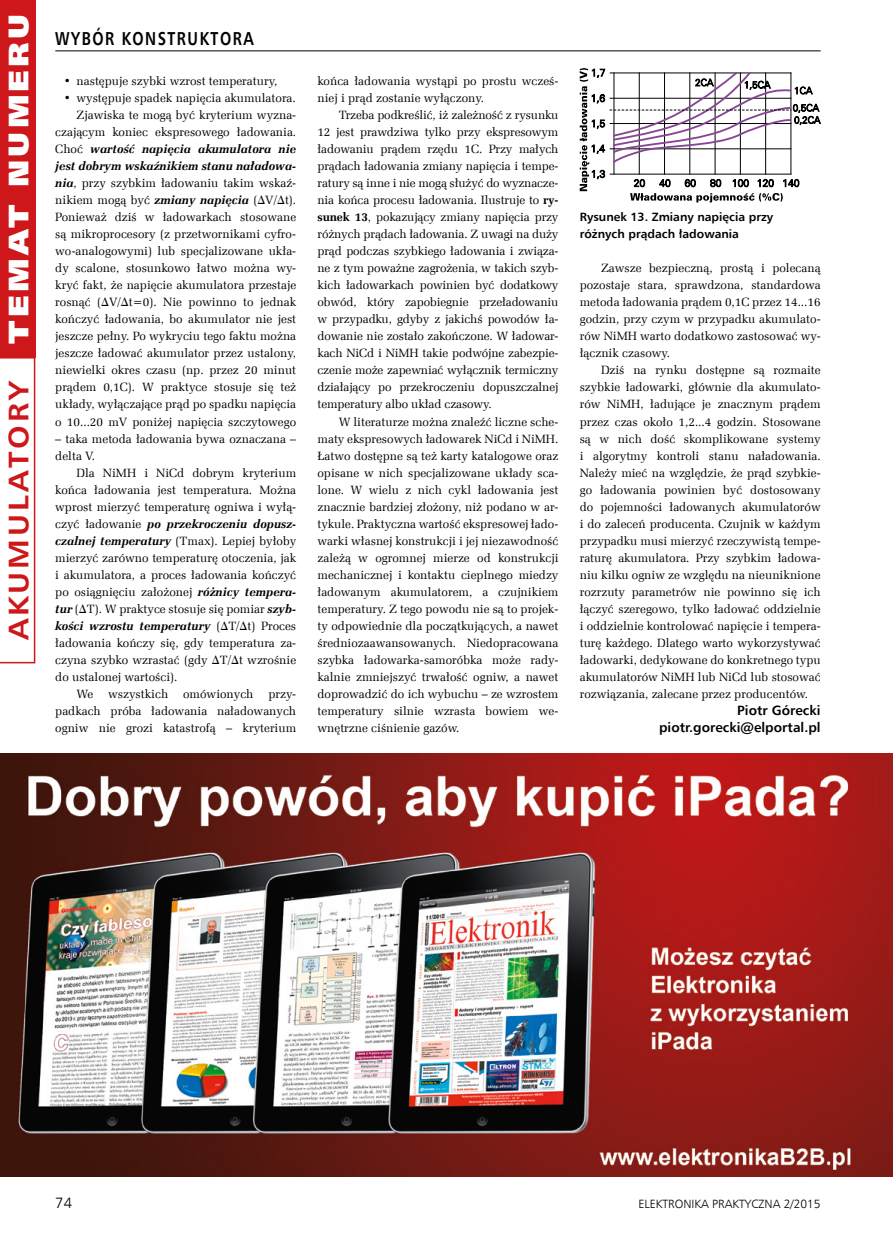
<style>
.page{position:relative;width:893px;height:1234px;background:#fff}
.page>*{position:absolute;margin:0;border:0;box-sizing:border-box;transform-origin:0 0}
._4_Podpis{font:28.5px "Humnst 777 X Blk EU";letter-spacing:.1em;color:#fff;scale:1.1 1}
._4_Podpis-2{font:700 28.5px "Humnst 777 EU";letter-spacing:.1em;color:#cd171a;scale:1.1 1}
.t1{font:700 18.75px "Humnst 777 EU";letter-spacing:.1em;color:#000;scale:.8 1}
.t2{font:15px "Humnst 777 Lt EU";color:#000}
._0_Autor{font:700 13.5px "Humnst 777 EU";color:#000}
._1_Body{font:12px/17px "Zapf Ellipt EU";color:#000;text-align:justify}
._4_Podpis-3{font:700 12px/17px "Humnst 777 EU";color:#000}
.t3{font:12px "Humnst 777 Lt EU";color:#000}
.s1{font-weight:700;font-style:italic}
.s2{font-family:"Math With Greek"}
.s3{font-weight:700}
</style>
<div class="page">
<hr style="left:55px;top:51px;width:766px;height:1px;background:#000">
<div style="left:0;top:0;width:35px;height:357px;background:#cd171a"></div>
<svg style="left:0;top:357px;width:35px;height:306px"></svg>
<svg style="left:580px;top:68px;width:241px;height:134px"></svg>
<img style="left:0;top:753px;width:893px;height:423px">
<p class="_4_Podpis" style="left:0;top:343px;width:301px;rotate:-90deg">TEMAT NUMERU</p>
<p class="_4_Podpis-2" style="left:1px;top:640px;width:238px;rotate:-90deg">AKUMULATORY</p>
<p class="t1" style="left:55px;top:27px;width:249px">WYBÓR KONSTRUKTORA</p>
<p class="_1_Body" style="left:64px;top:73px;width:215px">• następuje szybki wzrost temperatury,</p>
<p class="_1_Body" style="left:64px;top:90px;width:234px">• występuje spadek napięcia akumulatora.</p>
<p class="_1_Body" style="left:55px;top:107px;width:242px;text-indent:21px">Zjawiska te mogą być kryterium wyzna&shy;czającym koniec ekspresowego ładowania.<br>Choć <span class="s1">wartość napięcia akumulatora nie jest dobrym wskaźnikiem stanu naładowa&shy;nia</span>, przy szybkim ładowaniu takim wskaź&shy;nikiem mogą być <span class="s1">zmiany napięcia</span> (<span class="s2">D</span>V/<span class="s2">D</span>t).<br>Ponieważ dziś w ładowarkach stosowane są mikroprocesory (z przetwornikami cyfro&shy;wo-analogowymi) lub specjalizowane ukła&shy;dy scalone, stosunkowo łatwo można wy&shy;kryć fakt, że napięcie akumulatora przestaje rosnąć (<span class="s2">D</span>V/<span class="s2">D</span>t=0). Nie powinno to jednak kończyć ładowania, bo akumulator nie jest jeszcze pełny. Po wykryciu tego faktu można jeszcze ładować akumulator przez ustalony, niewielki okres czasu (np. przez 20 minut prądem 0,1C). W praktyce stosuje się też układy, wyłączające prąd po spadku napięcia o 10...20 mV poniżej napięcia szczytowego</p>
<p class="_1_Body" style="left:55px;top:430px;width:242px">– taka metoda ładowania bywa oznaczana – delta V.</p>
<p class="_1_Body" style="left:55px;top:464px;width:242px;text-indent:21px">Dla NiMH i NiCd dobrym kryterium końca ładowania jest temperatura. Można wprost mierzyć temperaturę ogniwa i wyłą&shy;czyć ładowanie <span class="s1">po przekroczeniu dopusz&shy;czalnej temperatury</span> (Tmax). Lepiej byłoby mierzyć zarówno temperaturę otoczenia, jak i akumulatora, a proces ładowania kończyć po osiągnięciu założonej <span class="s1">różnicy tempera&shy;tur</span> (<span class="s2">D</span>T). W praktyce stosuje się pomiar <span class="s1">szyb&shy;kości wzrostu temperatury</span> (<span class="s2">D</span>T/<span class="s2">D</span>t) Proces ładowania kończy się, gdy temperatura za&shy;czyna szybko wzrastać (gdy <span class="s2">D</span>T/<span class="s2">D</span>t wzrośnie do ustalonej wartości).</p>
<p class="_1_Body" style="left:55px;top:685px;width:242px;text-indent:21px">We wszystkich omówionych przy&shy;padkach próba ładowania naładowanych ogniw nie grozi katastrofą – kryterium</p>
<p class="_1_Body" style="left:317px;top:73px;width:242px">końca ładowania wystąpi po prostu wcześ&shy;niej i prąd zostanie wyłączony.</p>
<p class="_1_Body" style="left:317px;top:107px;width:242px;text-indent:21px">Trzeba podkreślić, iż zależność z rysunku 12 jest prawdziwa tylko przy ekspresowym ładowaniu prądem rzędu 1C. Przy małych prądach ładowania zmiany napięcia i tempe&shy;ratury są inne i nie mogą służyć do wyznacze&shy;nia końca procesu ładowania. Ilustruje to <span class="s3">ry&shy;sunek 13</span>, pokazujący zmiany napięcia przy różnych prądach ładowania. Z uwagi na duży prąd podczas szybkiego ładowania i związa&shy;ne z tym poważne zagrożenia, w takich szyb&shy;kich ładowarkach powinien być dodatkowy obwód, który zapobiegnie przeładowaniu w przypadku, gdyby z jakichś powodów ła&shy;dowanie nie zostało zakończone. W ładowar&shy;kach NiCd i NiMH takie podwójne zabezpie&shy;czenie może zapewniać wyłącznik termiczny działający po przekroczeniu dopuszczalnej temperatury albo układ czasowy.</p>
<p class="_1_Body" style="left:317px;top:413px;width:242px;text-indent:21px">W literaturze można znaleźć liczne sche&shy;maty ekspresowych ładowarek NiCd i NiMH.<br>Łatwo dostępne są też karty katalogowe oraz opisane w nich specjalizowane układy sca&shy;lone. W wielu z nich cykl ładowania jest znacznie bardziej złożony, niż podano w ar&shy;tykule. Praktyczna wartość ekspresowej łado&shy;warki własnej konstrukcji i jej niezawodność zależą w ogromnej mierze od konstrukcji mechanicznej i kontaktu cieplnego miedzy ładowanym akumulatorem, a czujnikiem temperatury. Z tego powodu nie są to projek&shy;ty odpowiednie dla początkujących, a nawet średniozaawansowanych. Niedopracowana szybka ładowarka-samoróbka może rady&shy;kalnie zmniejszyć trwałość ogniw, a nawet doprowadzić do ich wybuchu – ze wzrostem temperatury silnie wzrasta bowiem we&shy;wnętrzne ciśnienie gazów.</p>
<p class="_4_Podpis-3" style="left:580px;top:208px;width:195px">Rysunek 13. Zmiany napięcia przy różnych prądach ładowania</p>
<p class="_1_Body" style="left:580px;top:260px;width:242px;text-indent:21px">Zawsze bezpieczną, prostą i polecaną pozostaje stara, sprawdzona, standardowa metoda ładowania prądem 0,1C przez 14...16 godzin, przy czym w przypadku akumulato&shy;rów NiMH warto dodatkowo zastosować wy&shy;łącznik czasowy.</p>
<p class="_1_Body" style="left:580px;top:362px;width:242px;text-indent:21px">Dziś na rynku dostępne są rozmaite szybkie ładowarki, głównie dla akumulato&shy;rów NiMH, ładujące je znacznym prądem przez czas około 1,2...4 godzin. Stosowane są w nich dość skomplikowane systemy i algorytmy kontroli stanu naładowania.<br>Należy mieć na względzie, że prąd szybkie&shy;go ładowania powinien być dostosowany do pojemności ładowanych akumulatorów i do zaleceń producenta. Czujnik w każdym przypadku musi mierzyć rzeczywistą tempe&shy;raturę akumulatora. Przy szybkim ładowa&shy;niu kilku ogniw ze względu na nieuniknione rozrzuty parametrów nie powinno się ich łączyć szeregowo, tylko ładować oddzielnie i oddzielnie kontrolować napięcie i tempera&shy;turę każdego. Dlatego warto wykorzystywać ładowarki, dedykowane do konkretnego typu akumulatorów NiMH lub NiCd lub stosować rozwiązania, zalecane przez producentów.</p>
<p class="_0_Autor" style="left:737px;top:701px;width:85px">Piotr Górecki</p>
<p class="_0_Autor" style="left:659px;top:718px;width:163px">piotr.gorecki@elportal.pl</p>
<p class="t2" style="left:55px;top:1193px;width:18px">74</p>
<p class="t3" style="left:638px;top:1196px;width:184px">ELEKTRONIKA PRAKTYCZNA 2/2015</p>
</div>
